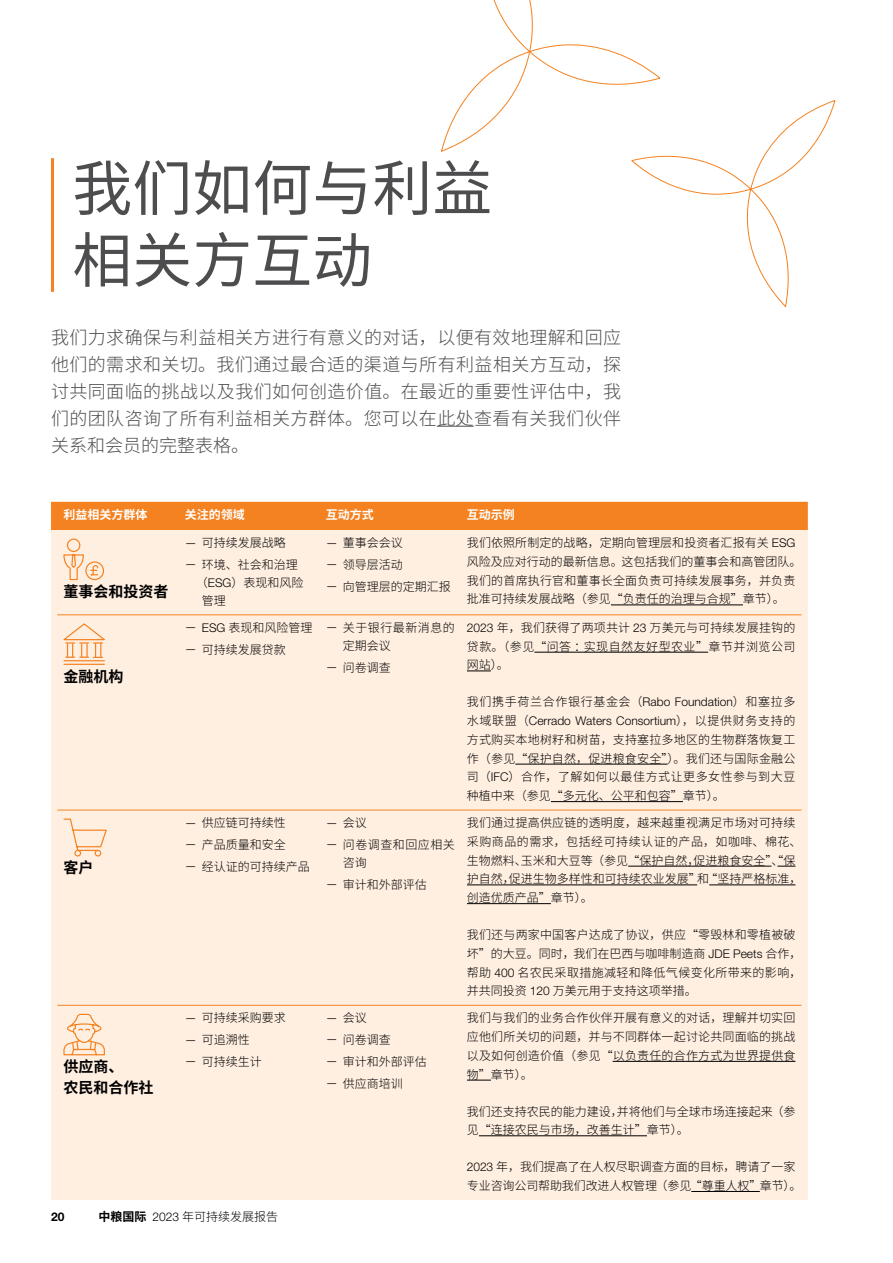
<style>
.page{position:relative;width:893px;height:1263px;background:#fff}
.page>*{position:absolute;margin:0;border:0;box-sizing:border-box;transform-origin:0 0}
.t1{font:60px/72px "Source Han Sans CN";color:#4d4d4f}
.t2{font:300 18px/27px "Source Han Sans CN";letter-spacing:.025em;color:#4d4d4f;text-align:justify}
.t3{font:700 15px/20.2px "Source Han Sans CN";color:#000}
.t4{font:300 12px/18.8px "Source Han Sans CN";color:#000}
.t5{font:300 12px "Helvetica Neue LT Std";color:#000}
.t6{font:300 12px "Source Han Sans CN";letter-spacing:.055em;color:#000}
.t7{font:300 12px/18px "Source Han Sans CN";letter-spacing:.04em;color:#000}
.t8{font:700 12px "Source Han Sans CN";color:#fff}
.t9{font:700 12px "Helvetica Neue LT Std";color:#000}
.s1{font-family:"Helvetica Neue LT Std"}
.s2{font-weight:700}
.s3{font-family:"Source Han Sans CN"}
</style>
<div class="page">
<svg style="left:440px;top:0;width:396px;height:308px"></svg>
<div style="left:51px;top:502px;width:757px;height:28px;background:#f58220"></div>
<div style="left:51px;top:530px;width:757px;height:670px;background:#ffefe1"></div>
<hr style="left:57px;top:614px;width:122px;height:1px;background:#f58220">
<hr style="left:179px;top:614px;width:141px;height:1px;background:#f58220">
<hr style="left:320px;top:614px;width:141px;height:1px;background:#f58220">
<hr style="left:461px;top:614px;width:340px;height:1px;background:#f58220">
<hr style="left:57px;top:810px;width:122px;height:1px;background:#f58220">
<hr style="left:179px;top:810px;width:141px;height:1px;background:#f58220">
<hr style="left:320px;top:810px;width:141px;height:1px;background:#f58220">
<hr style="left:461px;top:810px;width:340px;height:1px;background:#f58220">
<hr style="left:57px;top:1005px;width:122px;height:1px;background:#f58220">
<hr style="left:179px;top:1005px;width:141px;height:1px;background:#f58220">
<hr style="left:320px;top:1005px;width:141px;height:1px;background:#f58220">
<hr style="left:461px;top:1005px;width:340px;height:1px;background:#f58220">
<svg style="left:63px;top:538px;width:42px;height:43px;background:#fddec3"></svg>
<hr style="left:611px;top:605px;width:132px;height:1px;background:#000">
<hr style="left:64px;top:664px;width:40px;height:1px;background:#f58220">
<hr style="left:64px;top:660px;width:40px;height:1px;background:#f58220">
<svg style="left:62px;top:622px;width:46px;height:36px;background:#fddcc1"></svg>
<hr style="left:534px;top:652px;width:174px;height:1px;background:#000">
<svg style="left:467px;top:671px;width:24px;height:1px"></svg>
<hr style="left:515px;top:764px;width:153px;height:1px;background:#000">
<hr style="left:551px;top:801px;width:132px;height:1px;background:#000">
<svg style="left:63px;top:818px;width:45px;height:39px;background:#fde2cb"></svg>
<hr style="left:628px;top:866px;width:143px;height:1px;background:#000">
<svg style="left:777px;top:866px;width:18px;height:1px"></svg>
<hr style="left:467px;top:885px;width:230px;height:1px;background:#000">
<hr style="left:709px;top:885px;width:86px;height:1px;background:#000">
<hr style="left:467px;top:903px;width:84px;height:1px;background:#000">
<svg style="left:63px;top:1013px;width:43px;height:43px;background:#fcdabc"></svg>
<hr style="left:613px;top:1061px;width:182px;height:1px;background:#000">
<svg style="left:467px;top:1080px;width:24px;height:1px"></svg>
<hr style="left:479px;top:1135px;width:168px;height:1px;background:#000">
<hr style="left:691px;top:1191px;width:69px;height:1px;background:#000">
<hr style="left:437px;top:426px;width:37px;height:1px;background:#4d4d4f">
<hr style="left:51px;top:158px;width:3px;height:134px;background:#f58220">
<h1 class="t1" style="left:72px;top:154px;width:422px">我们如何与利益相关方互动</h1>
<h2 class="t2" style="left:51px;top:324px;width:572px">我们力求确保与利益相关方进行有意义的对话，以便有效地理解和回应他们的需求和关切。我们通过最合适的渠道与所有利益相关方互动，探讨共同面临的挑战以及我们如何创造价值。在最近的重要性评估中，我们的团队咨询了所有利益相关方群体。您可以在此处查看有关我们伙伴关系和会员的完整表格。</h2>
<p class="t8" style="left:63px;top:508px;width:85px">利益相关方群体</p>
<p class="t8" style="left:185px;top:508px;width:61px">关注的领域</p>
<p class="t8" style="left:326px;top:508px;width:49px">互动方式</p>
<p class="t8" style="left:467px;top:508px;width:49px">互动示例</p>
<p class="t3" style="left:63px;top:582px;width:106px">董事会和投资者</p>
<p class="t3" style="left:63px;top:666px;width:61px">金融机构</p>
<p class="t4" style="left:185px;top:534px;width:103px"><span class="s1">—</span> 可持续发展战略</p>
<p class="t4" style="left:185px;top:555px;width:115px"><span class="s1">—</span> 环境、社会和治理</p>
<p class="t4" style="left:196px;top:573px;width:109px">（<span class="s1">ESG</span>）表现和风险</p>
<p class="t4" style="left:202px;top:591px;width:25px">管理</p>
<p class="t4" style="left:185px;top:618px;width:129px"><span class="s1">— ESG</span> 表现和风险管理</p>
<p class="t4" style="left:185px;top:640px;width:103px"><span class="s1">—</span> 可持续发展贷款</p>
<p class="t3" style="left:63px;top:858px;width:31px">客户</p>
<p class="t4" style="left:185px;top:814px;width:103px"><span class="s1">—</span> 供应链可持续性</p>
<p class="t4" style="left:185px;top:835px;width:103px"><span class="s1">—</span> 产品质量和安全</p>
<p class="t4" style="left:185px;top:857px;width:127px"><span class="s1">—</span> 经认证的可持续产品</p>
<p class="t3" style="left:63px;top:1057px;width:91px">供应商、<br>农民和合作社</p>
<p class="t4" style="left:185px;top:1009px;width:103px"><span class="s1">—</span> 可持续采购要求</p>
<p class="t4" style="left:185px;top:1030px;width:67px"><span class="s1">—</span> 可追溯性</p>
<p class="t4" style="left:185px;top:1052px;width:79px"><span class="s1">—</span> 可持续生计</p>
<p class="t9" style="left:51px;top:1209px;width:15px">20</p>
<p class="t4" style="left:99px;top:1207px;width:181px"><span class="s2">中粮国际</span> <span class="s1">2023</span> 年可持续发展报告</p>
<p class="t4" style="left:326px;top:534px;width:79px"><span class="s1">—</span> 董事会会议</p>
<p class="t4" style="left:326px;top:555px;width:79px"><span class="s1">—</span> 领导层活动</p>
<p class="t4" style="left:326px;top:577px;width:127px"><span class="s1">—</span> 向管理层的定期汇报</p>
<p class="t4" style="left:467px;top:534px;width:336px">我们依照所制定的战略，定期向管理层和投资者汇报有关 <span class="s1">ESG</span>风险及应对行动的最新信息。这包括我们的董事会和高管团队。我们的首席执行官和董事长全面负责可持续发展事务，并负责批准可持续发展战略（参见“负责任的治理与合规”章节）。</p>
<p class="t7" style="left:343px;top:619px;width:114px;text-indent:-17px"><span class="s1">—</span> 关于银行最新消息的定期会议</p>
<p class="t4" style="left:326px;top:658px;width:67px"><span class="s1">—</span> 问卷调查</p>
<p class="t4" style="left:467px;top:618px;width:330px;text-align:justify"><span class="s1">2023</span> 年，我们获得了两项共计 <span class="s1">23</span> 万美元与可持续发展挂钩的贷款。（参见“问答：实现自然友好型农业”章节并浏览公司网站）。</p>
<p class="t6" style="left:467px;top:695px;width:330px">我们携手荷兰合作银行基金会（<span class="s1">Rabo Foundation</span>）和塞拉多</p>
<p class="t5" style="left:467px;top:713px;width:330px"><span class="s3">水域联盟（</span>Cerrado Waters Consortium<span class="s3">），以提供财务支持的</span></p>
<p class="t4" style="left:467px;top:730px;width:330px;text-align:justify">方式购买本地树籽和树苗，支持塞拉多地区的生物群落恢复工作（参见“保护自然，促进粮食安全”）。我们还与国际金融公司（<span class="s1">IFC</span>）合作，了解如何以最佳方式让更多女性参与到大豆种植中来（参见“多元化、公平和包容”章节）。</p>
<p class="t4" style="left:326px;top:814px;width:43px"><span class="s1">—</span> 会议</p>
<p class="t7" style="left:343px;top:836px;width:114px;text-indent:-17px"><span class="s1">—</span> 问卷调查和回应相关咨询</p>
<p class="t4" style="left:326px;top:875px;width:103px"><span class="s1">—</span> 审计和外部评估</p>
<p class="t4" style="left:467px;top:814px;width:336px">我们通过提高供应链的透明度，越来越重视满足市场对可持续采购商品的需求，包括经可持续认证的产品，如咖啡、棉花、生物燃料、玉米和大豆等（参见“保护自然，促进粮食安全”、“保护自然，促进生物多样性和可持续农业发展”和“坚持严格标准，创造优质产品”章节）。</p>
<p class="t4" style="left:467px;top:925px;width:336px">我们还与两家中国客户达成了协议，供应“零毁林和零植被破坏”的大豆。同时，我们在巴西与咖啡制造商 <span class="s1">JDE Peets</span> 合作，帮助 <span class="s1">400</span> 名农民采取措施减轻和降低气候变化所带来的影响，并共同投资 <span class="s1">120</span> 万美元用于支持这项举措。</p>
<p class="t4" style="left:326px;top:1009px;width:43px"><span class="s1">—</span> 会议</p>
<p class="t4" style="left:326px;top:1030px;width:67px"><span class="s1">—</span> 问卷调查</p>
<p class="t4" style="left:326px;top:1052px;width:103px"><span class="s1">—</span> 审计和外部评估</p>
<p class="t4" style="left:326px;top:1074px;width:79px"><span class="s1">—</span> 供应商培训</p>
<p class="t4" style="left:467px;top:1009px;width:330px;text-align:justify">我们与我们的业务合作伙伴开展有意义的对话，理解并切实回应他们所关切的问题，并与不同群体一起讨论共同面临的挑战以及如何创造价值（参见“以负责任的合作方式为世界提供食物”章节）。</p>
<p class="t4" style="left:467px;top:1102px;width:330px">我们还支持农民的能力建设，并将他们与全球市场连接起来（参见“连接农民与市场，改善生计”章节）。</p>
<p class="t4" style="left:467px;top:1158px;width:336px"><span class="s1">2023</span> 年，我们提高了在人权尽职调查方面的目标，聘请了一家专业咨询公司帮助我们改进人权管理（参见“尊重人权”章节）。</p>
</div>
